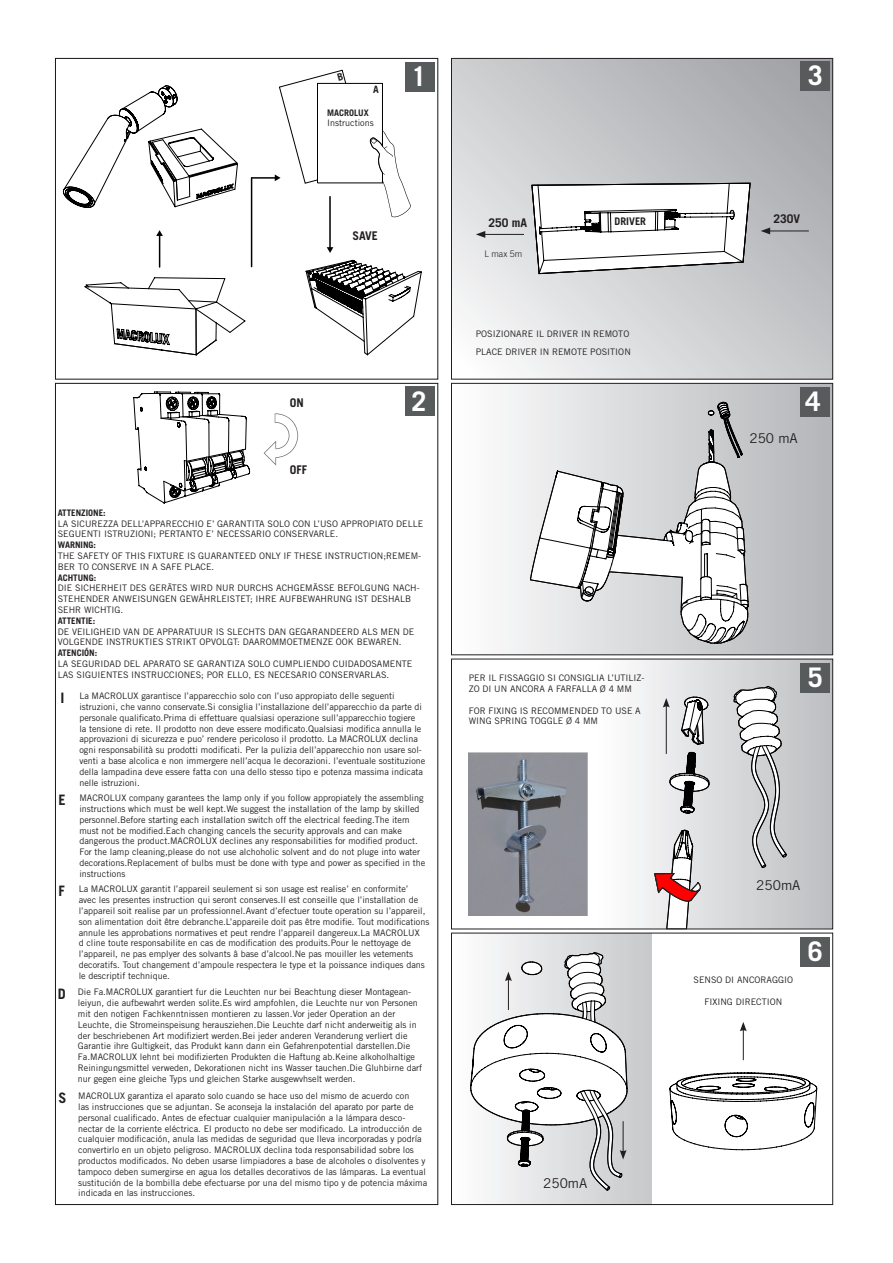
<style>
.page{position:relative;width:893px;height:1263px;background:#fff}
.page>*{position:absolute;margin:0;border:0;box-sizing:border-box;transform-origin:0 0}
.t1{font:700 27px "Trade Gothic LT Std";color:#fff}
.t2{font:700 14.4px "Trade Gothic LT Std";color:#231f20}
.t3{font:13.5px "Trade Gothic LT Std";color:#231f20}
.t4{font:700 12px "Trade Gothic LT Std";color:#231f20}
.t5{font:700 10.5px "Trade Gothic LT Std";color:#231f20}
.t6{font:700 10.2px "Trade Gothic LT";color:#231f20}
.t7{font:9px/10.8px "Trade Gothic LT Std";color:#231f20}
.t8{font:700 9px "Trade Gothic LT Std";color:#231f20}
.t9{font:300 9px "Trade Gothic LT Std";color:#231f20}
</style>
<div class="page">
<div style="left:451px;top:933px;width:200px;height:271px;background:linear-gradient(to right,#fff,#c7c9cb)"></div>
<svg style="left:468px;top:661px;width:363px;height:266px"></svg>
<svg style="left:504px;top:385px;width:327px;height:268px"></svg>
<svg style="left:530px;top:391px;width:219px;height:253px;background:#d8d9db"></svg>
<svg style="left:530px;top:402px;width:219px;height:241px"></svg>
<svg style="left:453px;top:60px;width:378px;height:317px;background:#cbccce"></svg>
<svg style="left:532px;top:183px;width:218px;height:91px"></svg>
<hr style="left:768px;top:231px;width:41px;height:1px;background:#231f20">
<svg style="left:761px;top:227px;width:9px;height:7px"></svg>
<hr style="left:483px;top:234px;width:41px;height:1px;background:#231f20">
<svg style="left:476px;top:231px;width:9px;height:7px"></svg>
<svg style="left:84px;top:277px;width:161px;height:78px"></svg>
<svg style="left:306px;top:260px;width:115px;height:95px"></svg>
<hr style="left:159px;top:235px;width:1px;height:32px;background:#000001">
<svg style="left:156px;top:230px;width:7px;height:6px"></svg>
<hr style="left:251px;top:178px;width:1px;height:89px;background:#000001">
<hr style="left:252px;top:177px;width:24px;height:2px;background:#000001">
<hr style="left:329px;top:197px;width:2px;height:51px;background:#000001">
<svg style="left:327px;top:247px;width:6px;height:6px"></svg>
<div style="left:55px;top:58px;width:383px;height:321px;border:1px solid #17151a"></div>
<div style="left:405px;top:63px;width:29px;height:29px;background:#585b5c"></div>
<div style="left:405px;top:387px;width:29px;height:29px;background:#585b5c"></div>
<svg style="left:133px;top:391px;width:117px;height:112px"></svg>
<svg style="left:264px;top:413px;width:34px;height:53px"></svg>
<div style="left:800px;top:62px;width:29px;height:29px;background:#585b5c"></div>
<div style="left:800px;top:387px;width:29px;height:30px;background:#585b5c"></div>
<div style="left:451px;top:383px;width:382px;height:272px;border:1px solid #231f20"></div>
<div style="left:451px;top:58px;width:382px;height:321px;border:1px solid #231f20"></div>
<div style="left:800px;top:663px;width:29px;height:30px;background:#585b5c"></div>
<div style="left:451px;top:659px;width:382px;height:270px;border:1px solid #231f20"></div>
<div style="left:800px;top:937px;width:29px;height:30px;background:#585b5c"></div>
<div style="left:451px;top:933px;width:382px;height:272px;border:1px solid #231f20"></div>
<svg style="left:63px;top:85px;width:175px;height:123px"></svg>
<img style="left:469px;top:752px;width:118px;height:164px">
<svg style="left:654px;top:686px;width:133px;height:243px;background:#cdcacc"></svg>
<svg style="left:669px;top:1072px;width:148px;height:78px"></svg>
<hr style="left:743px;top:1029px;width:1px;height:31px;background:#231f20">
<svg style="left:740px;top:1022px;width:7px;height:9px"></svg>
<svg style="left:470px;top:952px;width:157px;height:239px"></svg>
<svg style="left:275px;top:70px;width:136px;height:147px"></svg>
<p class="t6" style="left:373px;top:83px;width:7px">A</p>
<p class="t8" style="left:327px;top:107px;width:43px">MACROLUX</p>
<p class="t7" style="left:327px;top:117px;width:48px">Instructions</p>
<p class="t1" style="left:411px;top:60px;width:17px">1</p>
<p class="t4" style="left:352px;top:228px;width:27px">SAVE</p>
<p class="t4" style="left:290px;top:395px;width:16px">ON</p>
<p class="t1" style="left:411px;top:385px;width:17px">2</p>
<p class="t4" style="left:290px;top:462px;width:19px">OFF</p>
<p class="t8" style="left:58px;top:507px;width:50px">ATTENZIONE:</p>
<p class="t7" style="left:58px;top:518px;width:367px">LA SICUREZZA DELL’APPARECCHIO E’ GARANTITA SOLO CON L’USO APPROPIATO DELLE</p>
<p class="t7" style="left:58px;top:529px;width:282px">SEGUENTI ISTRUZIONI; PERTANTO E’ NECESSARIO CONSERVARLE.</p>
<p class="t8" style="left:58px;top:539px;width:40px">WARNING:</p>
<p class="t7" style="left:58px;top:550px;width:365px">THE SAFETY OF THIS FIXTURE IS GUARANTEED ONLY IF THESE INSTRUCTION;REMEM-<br>BER TO CONSERVE IN A SAFE PLACE.</p>
<p class="t8" style="left:58px;top:572px;width:40px">ACHTUNG:</p>
<p class="t7" style="left:58px;top:583px;width:363px">DIE SICHERHEIT DES GERÄTES WIRD NUR DURCHS ACHGEMÄSSE BEFOLGUNG NACH-<br>STEHENDER ANWEISUNGEN GEWÄHRLEISTET; IHRE AUFBEWAHRUNG IST DESHALB<br>SEHR WICHTIG.</p>
<p class="t8" style="left:58px;top:615px;width:39px">ATTENTIE:</p>
<p class="t7" style="left:58px;top:626px;width:358px">DE VEILIGHEID VAN DE APPARATUUR IS SLECHTS DAN GEGARANDEERD ALS MEN DE<br>VOLGENDE INSTRUKTIES STRIKT OPVOLGT: DAAROMMOETMENZE OOK BEWAREN.</p>
<p class="t8" style="left:58px;top:647px;width:41px">ATENCIÓN:</p>
<p class="t7" style="left:58px;top:658px;width:356px">LA SEGURIDAD DEL APARATO SE GARANTIZA SOLO CUMPLIENDO CUIDADOSAMENTE<br>LAS SIGUIENTES INSTRUCCIONES; POR ELLO, ES NECESARIO CONSERVARLAS.</p>
<p class="t2" style="left:61px;top:689px;width:6px">I</p>
<p class="t7" style="left:79px;top:690px;width:347px">La MACROLUX garantisce l’apparecchio solo con l’uso appropiato delle seguenti istruzioni, che vanno conservate.Si consiglia l’installazione dell’apparecchio da parte di personale qualificato.Prima di effettuare qualsiasi operazione sull’apparecchio togiere<br>la tensione di rete. Il prodotto non deve essere modificato.Qualsiasi modifica annulla le approvazioni di sicurezza e puo’ rendere pericoloso il prodotto. La MACROLUX declina ogni responsabilità su prodotti modificati. Per la pulizia dell’apparecchio non usare sol&shy;venti a base alcolica e non immergere nell’acqua le decorazioni. l’eventuale sostituzione della lampadina deve essere fatta con una dello stesso tipo e potenza massima indicata nelle istruzioni.</p>
<p class="t2" style="left:59px;top:791px;width:9px">E</p>
<p class="t7" style="left:79px;top:792px;width:347px">MACROLUX company garantees the lamp only if you follow appropiately the assembling instructions which must be well kept.We suggest the installation of the lamp by skilled personnel.Before starting each installation switch off the electrical feeding.The item must not be modified.Each changing cancels the security approvals and can make dangerous the product.MACROLUX declines any responsabilities for modified product.<br>For the lamp cleaning,please do not use alchoholic solvent and do not pluge into water decorations.Replacement of bulbs must be done with type and power as specified in the instructions</p>
<p class="t2" style="left:58px;top:882px;width:8px">F</p>
<p class="t7" style="left:79px;top:884px;width:352px">La MACROLUX garantit l’appareil seulement si son usage est realise’ en conformite’<br>avec les presentes instruction qui seront conserves.Il est conseille que l’installation de l’appareil soit realise par un professionnel.Avant d’efectuer toute operation su l’appareil, son alimentation doit être debranche.L’appareile doit pas être modifie. Tout modifications annule les approbations normatives et peut rendre l’appareil dangereux.La MACROLUX<br>d cline toute responsabilite en cas de modification des produits.Pour le nettoyage de l’appareil, ne pas emplyer des solvants â base d’alcool.Ne pas mouiller les vetements decoratifs. Tout changement d’ampoule respectera le type et la poissance indiques dans le descriptif technique.</p>
<p class="t2" style="left:58px;top:985px;width:10px">D</p>
<p class="t7" style="left:78px;top:987px;width:346px">Die Fa.MACROLUX garantiert fur die Leuchten nur bei Beachtung dieser Montagean&shy;leiyun, die aufbewahrt werden solite.Es wird ampfohlen, die Leuchte nur von Personen mit den notigen Fachkenntnissen montieren zu lassen.Vor jeder Operation an der Leuchte, die Stromeinspeisung herausziehen.Die Leuchte darf nicht anderweitig als in der beschriebenen Art modifiziert werden.Bei jeder anderen Veranderung verliert die Garantie ihre Gultigkeit, das Produkt kann dann ein Gefahrenpotential darstellen.Die Fa.MACROLUX lehnt bei modifizierten Produkten die Haftung ab.Keine alkoholhaltige Reiningungsmittel verweden, Dekorationen nicht ins Wasser tauchen.Die Gluhbirne darf nur gegen eine gleiche Typs und gleichen Starke ausgewvhselt werden.</p>
<p class="t2" style="left:59px;top:1089px;width:10px">S</p>
<p class="t7" style="left:78px;top:1090px;width:350px">MACROLUX garantiza el aparato solo cuando se hace uso del mismo de acuerdo con<br>las instrucciones que se adjuntan. Se aconseja la instalación del aparato por parte de personal cualificado. Antes de efectuar cualquier manipulación a la lámpara desco&shy;nectar de la corriente eléctrica. El producto no debe ser modificado. La introducción de cualquier modificación, anula las medidas de seguridad que lleva incorporadas y podría convertirlo en un objeto peligroso. MACROLUX declina toda responsabilidad sobre los productos modificados. No deben usarse limpiadores a base de alcoholes o disolventes y tampoco deben sumergirse en agua los detalles decorativos de las lámparas. La eventual sustitución de la bombilla debe efectuarse por una del mismo tipo y de potencia máxima indicada en las instrucciones.</p>
<p class="t4" style="left:489px;top:215px;width:40px">250 mA</p>
<p class="t5" style="left:615px;top:215px;width:33px">DRIVER</p>
<p class="t9" style="left:484px;top:248px;width:39px">L max 5m</p>
<p class="t7" style="left:476px;top:328px;width:155px">POSIZIONARE IL DRIVER IN REMOTO</p>
<p class="t7" style="left:476px;top:347px;width:156px">PLACE DRIVER IN REMOTE POSITION</p>
<p class="t7" style="left:469px;top:672px;width:177px">PER IL FISSAGGIO SI CONSIGLIA L’UTILIZ-<br>ZO DI UN ANCORA A FARFALLA Ø 4 MM</p>
<p class="t7" style="left:469px;top:705px;width:173px">FOR FIXING IS RECOMMENDED TO USE A<br>WING SPRING TOGGLE Ø 4 MM</p>
<p class="t3" style="left:543px;top:1175px;width:46px">250mA</p>
<p class="t1" style="left:808px;top:59px;width:17px">3</p>
<p class="t4" style="left:773px;top:212px;width:28px">230V</p>
<p class="t1" style="left:806px;top:385px;width:17px">4</p>
<p class="t3" style="left:749px;top:430px;width:50px">250 mA</p>
<p class="t1" style="left:808px;top:660px;width:17px">5</p>
<p class="t3" style="left:756px;top:877px;width:46px">250mA</p>
<p class="t7" style="left:693px;top:974px;width:101px">SENSO DI ANCORAGGIO</p>
<p class="t7" style="left:704px;top:996px;width:79px">FIXING DIRECTION</p>
<p class="t1" style="left:808px;top:934px;width:17px">6</p>
</div>
